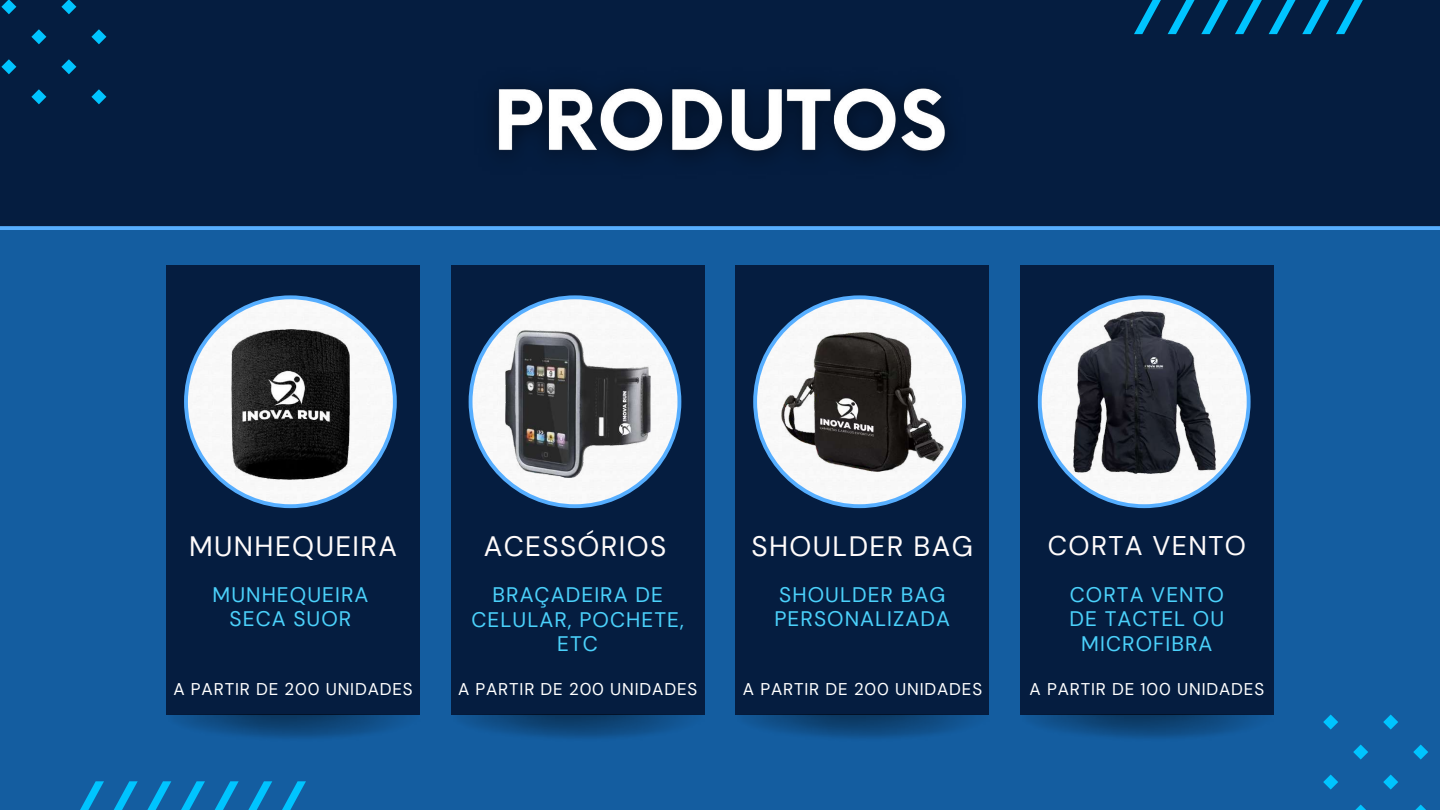
<style>
.page{position:relative;width:1440px;height:810px;background:#145da0}
.page>*{position:absolute;margin:0;border:0;box-sizing:border-box;transform-origin:0 0}
.t1{font:28px "DM Sans";letter-spacing:.05em;color:#fffbfb}
.t2{font:27px "DM Sans";letter-spacing:.05em;color:#fffbfb}
.t3{font:21px/24.5px "DM Sans";letter-spacing:.05em;color:#4bd1fb;text-align:center}
.t4{font:17px "DM Sans";letter-spacing:.05em;color:#fff}
</style>
<div class="page">
<div style="left:167px;top:265px;width:253px;height:450px;background:#051d40"></div>
<svg style="left:184px;top:295px;width:213px;height:213px"></svg>
<div style="left:451px;top:265px;width:253px;height:450px;background:#051d40"></div>
<svg style="left:469px;top:295px;width:212px;height:213px"></svg>
<div style="left:736px;top:265px;width:253px;height:450px;background:#051d40"></div>
<svg style="left:753px;top:295px;width:213px;height:213px"></svg>
<div style="left:0;top:0;width:1440px;height:229px;background:#051d40"></div>
<svg style="left:1323px;top:715px;width:15px;height:15px"></svg>
<svg style="left:1323px;top:775px;width:15px;height:15px"></svg>
<svg style="left:1353px;top:745px;width:15px;height:15px"></svg>
<svg style="left:1355px;top:805px;width:11px;height:5px"></svg>
<svg style="left:1383px;top:715px;width:15px;height:15px"></svg>
<svg style="left:1383px;top:775px;width:15px;height:15px"></svg>
<svg style="left:1413px;top:745px;width:15px;height:15px"></svg>
<svg style="left:1415px;top:805px;width:11px;height:5px"></svg>
<svg style="left:1px;top:0;width:15px;height:14px"></svg>
<svg style="left:1px;top:59px;width:15px;height:15px"></svg>
<svg style="left:31px;top:29px;width:15px;height:15px"></svg>
<svg style="left:31px;top:89px;width:15px;height:15px"></svg>
<svg style="left:61px;top:0;width:15px;height:14px"></svg>
<svg style="left:61px;top:59px;width:15px;height:15px"></svg>
<svg style="left:91px;top:29px;width:15px;height:15px"></svg>
<svg style="left:91px;top:89px;width:15px;height:15px"></svg>
<svg style="left:1134px;top:0;width:235px;height:34px;background:#03466f"></svg>
<svg style="left:80px;top:781px;width:226px;height:29px"></svg>
<div style="left:1020px;top:265px;width:253px;height:450px;background:#051d40"></div>
<svg style="left:1038px;top:295px;width:213px;height:213px"></svg>
<img style="left:1073px;top:312px;width:142px;height:161px">
<img style="left:505px;top:331px;width:145px;height:147px">
<img style="left:781px;top:332px;width:162px;height:139px">
<img style="left:232px;top:330px;width:118px;height:150px">
<img style="left:467px;top:59px;width:510px;height:127px">
<h1 class="t1" style="left:189px;top:528px;width:210px">MUNHEQUEIRA</h1>
<h1 class="t1" style="left:484px;top:528px;width:184px">ACESSÓRIOS</h1>
<p class="t3" style="left:471px;top:583px;width:214px">BRAÇADEIRA DE<br>CELULAR, POCHETE,<br>ETC</p>
<p class="t3" style="left:213px;top:582px;width:158px">MUNHEQUEIRA<br>SECA SUOR</p>
<h1 class="t1" style="left:752px;top:528px;width:223px">SHOULDER BAG</h1>
<p class="t3" style="left:774px;top:582px;width:177px;text-align:left">SHOULDER BAG<br>PERSONALIZADA</p>
<p class="t2" style="left:1048px;top:528px;width:200px">CORTA VENTO</p>
<p class="t3" style="left:1070px;top:582px;width:156px">CORTA VENTO<br>DE TACTEL OU<br>MICROFIBRA</p>
<p class="t4" style="left:173px;top:678px;width:241px">A PARTIR DE 200 UNIDADES</p>
<p class="t4" style="left:458px;top:678px;width:241px">A PARTIR DE 200 UNIDADES</p>
<p class="t4" style="left:743px;top:678px;width:241px">A PARTIR DE 200 UNIDADES</p>
<p class="t4" style="left:1030px;top:678px;width:236px">A PARTIR DE 100 UNIDADES</p>
</div>
